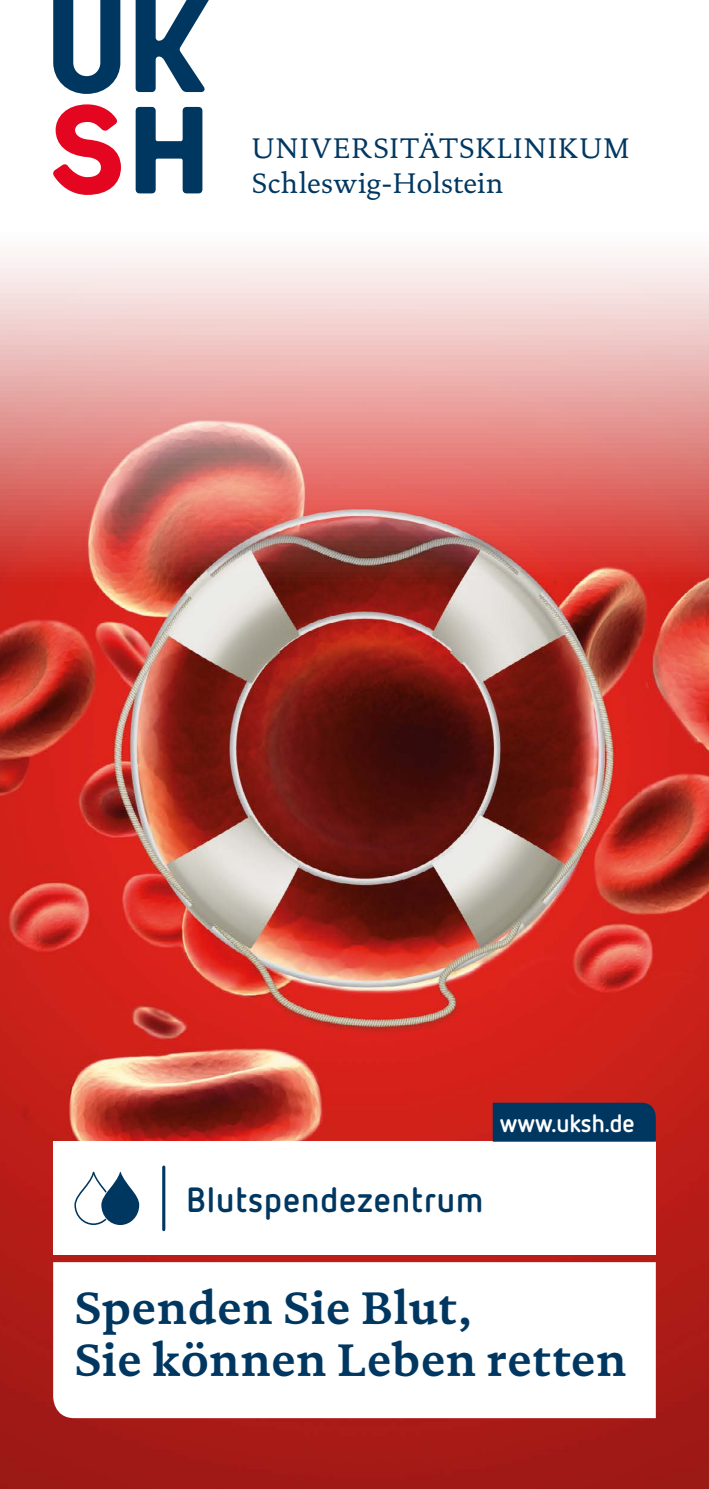
<style>
.page{position:relative;width:709px;height:1489px;background:#fff}
.page>*{position:absolute;margin:0;border:0;box-sizing:border-box;transform-origin:0 0}
.t1{font:700 46.25px/52.5px "DTL Documenta TOT";letter-spacing:.01em;color:#003761}
.t2{font:700 35px "Netto OT";letter-spacing:.025em;color:#003761}
.t3{font:28.75px/34.5px "DTL Documenta TOT";letter-spacing:.02em;color:#003761}
.t4{font:700 25px "Netto OT";color:#fff}
</style>
<div class="page">
<img style="left:0;top:252px;width:709px;height:1236px">
<svg style="left:53px;top:0;width:67px;height:94px"></svg>
<svg style="left:136px;top:0;width:73px;height:92px"></svg>
<svg style="left:53px;top:104px;width:68px;height:91px"></svg>
<svg style="left:136px;top:107px;width:66px;height:86px"></svg>
<svg style="left:53px;top:1261px;width:603px;height:156px"></svg>
<div style="left:53px;top:1141px;width:603px;height:113px;background:#fff"></div>
<div style="left:493px;top:1102px;width:163px;height:39px;background:#003761"></div>
<hr style="left:162px;top:1166px;width:3px;height:63px;background:#003761">
<svg style="left:74px;top:1171px;width:65px;height:53px"></svg>
<p class="t3" style="left:252px;top:131px;width:379px">UNIVERSITÄTSKLINIKUM<br>Schleswig-Holstein</p>
<p class="t4" style="left:500px;top:1107px;width:136px">www.uksh.de</p>
<p class="t2" style="left:186px;top:1177px;width:298px">Blutspendezentrum</p>
<h1 class="t1" style="left:74px;top:1280px;width:554px">Spenden Sie Blut,<br>Sie können Leben retten</h1>
</div>
